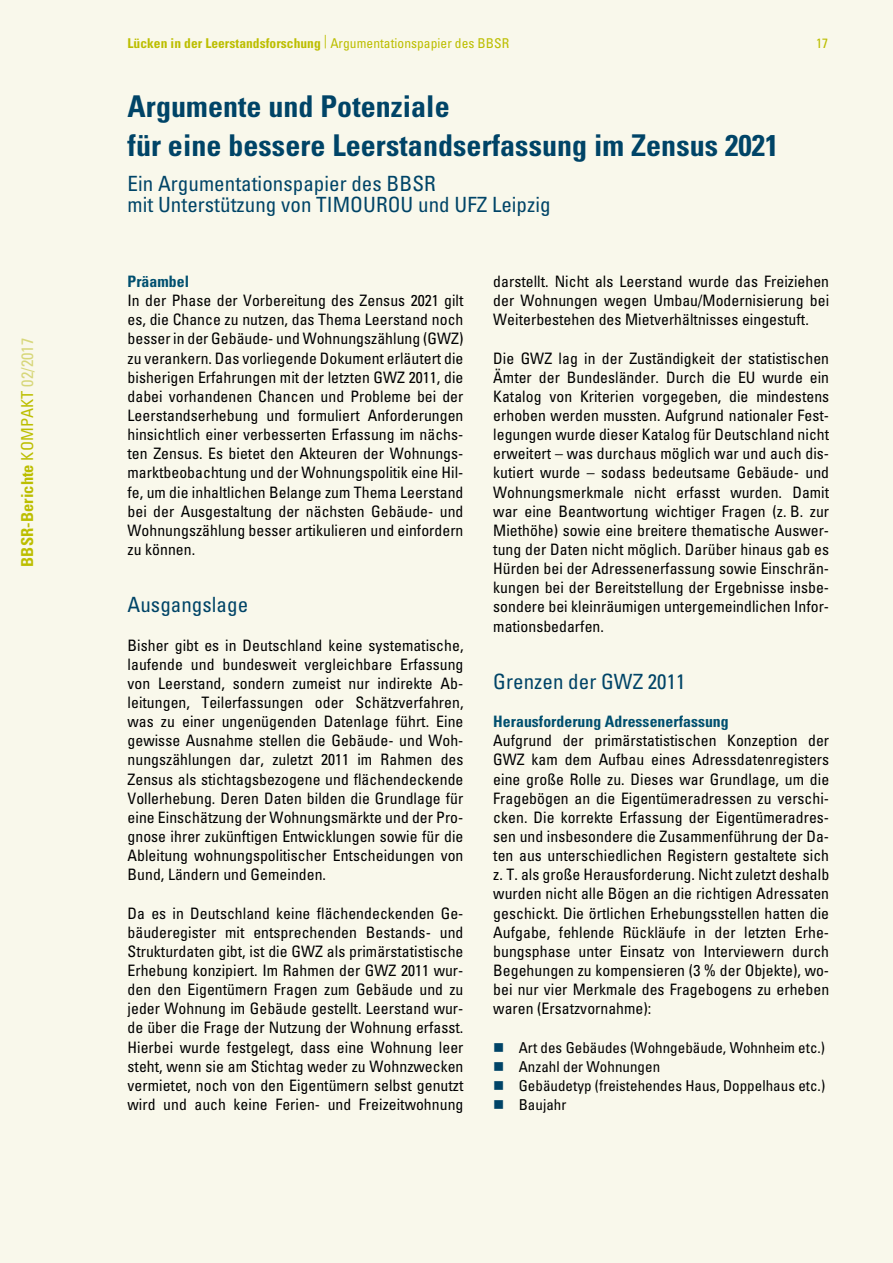
<style>
.page{position:relative;width:893px;height:1263px;background:#f9f8eb}
.page>*{position:absolute;margin:0;border:0;box-sizing:border-box;transform-origin:0 0}
.head1_rubrikentitel{font:700 condensed 30px/38.2px "Univers LT Std";letter-spacing:.005em;color:#004467}
.head2{font:condensed 21px/21px "Univers LT Std";color:#004467}
.t1{font:700 condensed 16.5px "Univers LT Std";letter-spacing:.005em;color:#bcbe00}
.Blocksatz_Fließ_extr{font:condensed 15.75px/19.2px "Univers LT Std";color:#000;text-align:justify}
.bbsr_kompakt_zwische{font:700 condensed 15.75px "Univers LT Std";color:#004f6f}
.t2{font:condensed 15px "Univers LT Std";color:#000}
.t3{font:700 condensed 13.5px "Univers LT Std";letter-spacing:.005em;color:#bcbe00}
.t4{font:condensed 13.5px "Univers LT Std";color:#bcbe00}
.s1{font-weight:400}
.s2{font-weight:400;color:#d7d77a}
</style>
<div class="page">
<p class="t1" style="left:17px;top:567px;width:230px;rotate:-90deg">BBSR-Berichte <span class="s1">KOMPAKT</span> <span class="s2">02/2017</span></p>
<p class="t3" style="left:128px;top:35px;width:383px">Lücken in der Leerstandsforschung <sup>|</sup> <span class="s1">Argumentationspapier des BBSR</span></p>
<p class="t4" style="left:816px;top:35px;width:14px">17</p>
<p class="head1_rubrikentitel" style="left:128px;top:87px;width:652px">Argumente und Potenziale<br>für eine bessere Leerstandserfassung im Zensus 2021</p>
<p class="head2" style="left:128px;top:173px;width:424px">Ein Argumentationspapier des BBSR<br>mit Unterstützung von TIMOUROU und UFZ Leipzig</p>
<p class="bbsr_kompakt_zwische" style="left:128px;top:272px;width:63px">Präambel</p>
<p class="Blocksatz_Fließ_extr" style="left:128px;top:291px;width:337px">In der Phase der Vorbereitung des Zensus 2021 gilt es, die Chance zu nutzen, das Thema Leerstand noch besser in der Gebäude- und Wohnungszählung (GWZ) zu verankern. Das vorliegende Dokument erläutert die bisherigen Erfahrungen mit der letzten GWZ 2011, die dabei vorhandenen Chancen und Probleme bei der Leerstandserhebung und formuliert Anforderungen hinsichtlich einer verbesserten Erfassung im nächs&shy;ten Zensus. Es bietet den Akteuren der Wohnungs&shy;marktbeobachtung und der Wohnungspolitik eine Hil&shy;fe, um die inhaltlichen Belange zum Thema Leerstand bei der Ausgestaltung der nächsten Gebäude- und Wohnungszählung besser artikulieren und einfordern zu können.</p>
<p class="head2" style="left:128px;top:594px;width:122px">Ausgangslage</p>
<p class="Blocksatz_Fließ_extr" style="left:128px;top:635px;width:337px">Bisher gibt es in Deutschland keine systematische, laufende und bundesweit vergleichbare Erfassung von Leerstand, sondern zumeist nur indirekte Ab&shy;leitungen, Teilerfassungen oder Schätzverfahren, was zu einer ungenügenden Datenlage führt. Eine gewisse Ausnahme stellen die Gebäude- und Woh&shy;nungszählungen dar, zuletzt 2011 im Rahmen des Zensus als stichtagsbezogene und flächendeckende Vollerhebung. Deren Daten bilden die Grundlage für eine Einschätzung der Wohnungsmärkte und der Pro&shy;gnose ihrer zukünftigen Entwicklungen sowie für die Ableitung wohnungspolitischer Entscheidungen von Bund, Ländern und Gemeinden.</p>
<p class="Blocksatz_Fließ_extr" style="left:128px;top:903px;width:337px">Da es in Deutschland keine flächendeckenden Ge&shy;bäuderegister mit entsprechenden Bestands- und Strukturdaten gibt, ist die GWZ als primärstatistische Erhebung konzipiert. Im Rahmen der GWZ 2011 wur&shy;den den Eigentümern Fragen zum Gebäude und zu jeder Wohnung im Gebäude gestellt. Leerstand wur&shy;de über die Frage der Nutzung der Wohnung erfasst.<br>Hierbei wurde festgelegt, dass eine Wohnung leer steht, wenn sie am Stichtag weder zu Wohnzwecken vermietet, noch von den Eigentümern selbst genutzt wird und auch keine Ferien- und Freizeitwohnung</p>
<p class="Blocksatz_Fließ_extr" style="left:493px;top:272px;width:337px">darstellt. Nicht als Leerstand wurde das Freiziehen der Wohnungen wegen Umbau/Modernisierung bei Weiterbestehen des Mietverhältnisses eingestuft.</p>
<p class="Blocksatz_Fließ_extr" style="left:493px;top:348px;width:337px">Die GWZ lag in der Zuständigkeit der statistischen Ämter der Bundesländer. Durch die EU wurde ein Katalog von Kriterien vorgegeben, die mindestens erhoben werden mussten. Aufgrund nationaler Fest&shy;legungen wurde dieser Katalog für Deutschland nicht erweitert – was durchaus möglich war und auch dis&shy;kutiert wurde – sodass bedeutsame Gebäude- und Wohnungsmerkmale nicht erfasst wurden. Damit war eine Beantwortung wichtiger Fragen (z. B. zur Miethöhe) sowie eine breitere thematische Auswer&shy;tung der Daten nicht möglich. Darüber hinaus gab es Hürden bei der Adressenerfassung sowie Einschrän&shy;kungen bei der Bereitstellung der Ergebnisse insbe&shy;sondere bei kleinräumigen untergemeindlichen Infor&shy;mationsbedarfen.</p>
<p class="head2" style="left:493px;top:671px;width:194px">Grenzen der GWZ 2011</p>
<p class="bbsr_kompakt_zwische" style="left:493px;top:712px;width:237px">Herausforderung Adressenerfassung</p>
<p class="Blocksatz_Fließ_extr" style="left:493px;top:731px;width:337px">Aufgrund der primärstatistischen Konzeption der GWZ kam dem Aufbau eines Adressdatenregisters eine große Rolle zu. Dieses war Grundlage, um die Fragebögen an die Eigentümeradressen zu verschi&shy;cken. Die korrekte Erfassung der Eigentümeradres&shy;sen und insbesondere die Zusammenführung der Da&shy;ten aus unterschiedlichen Registern gestaltete sich z. T. als große Herausforderung. Nicht zuletzt deshalb wurden nicht alle Bögen an die richtigen Adressaten geschickt. Die örtlichen Erhebungsstellen hatten die Aufgabe, fehlende Rückläufe in der letzten Erhe&shy;bungsphase unter Einsatz von Interviewern durch Begehungen zu kompensieren (3 % der Objekte), wo&shy;bei nur vier Merkmale des Fragebogens zu erheben waren (Ersatzvornahme):</p>
<p class="t2" style="left:519px;top:1038px;width:308px">Art des Gebäudes (Wohngebäude, Wohnheim etc.)</p>
<p class="t2" style="left:519px;top:1057px;width:143px">Anzahl der Wohnungen</p>
<p class="t2" style="left:519px;top:1076px;width:308px">Gebäudetyp (freistehendes Haus, Doppelhaus etc.)</p>
<p class="t2" style="left:519px;top:1095px;width:49px">Baujahr</p>
</div>
